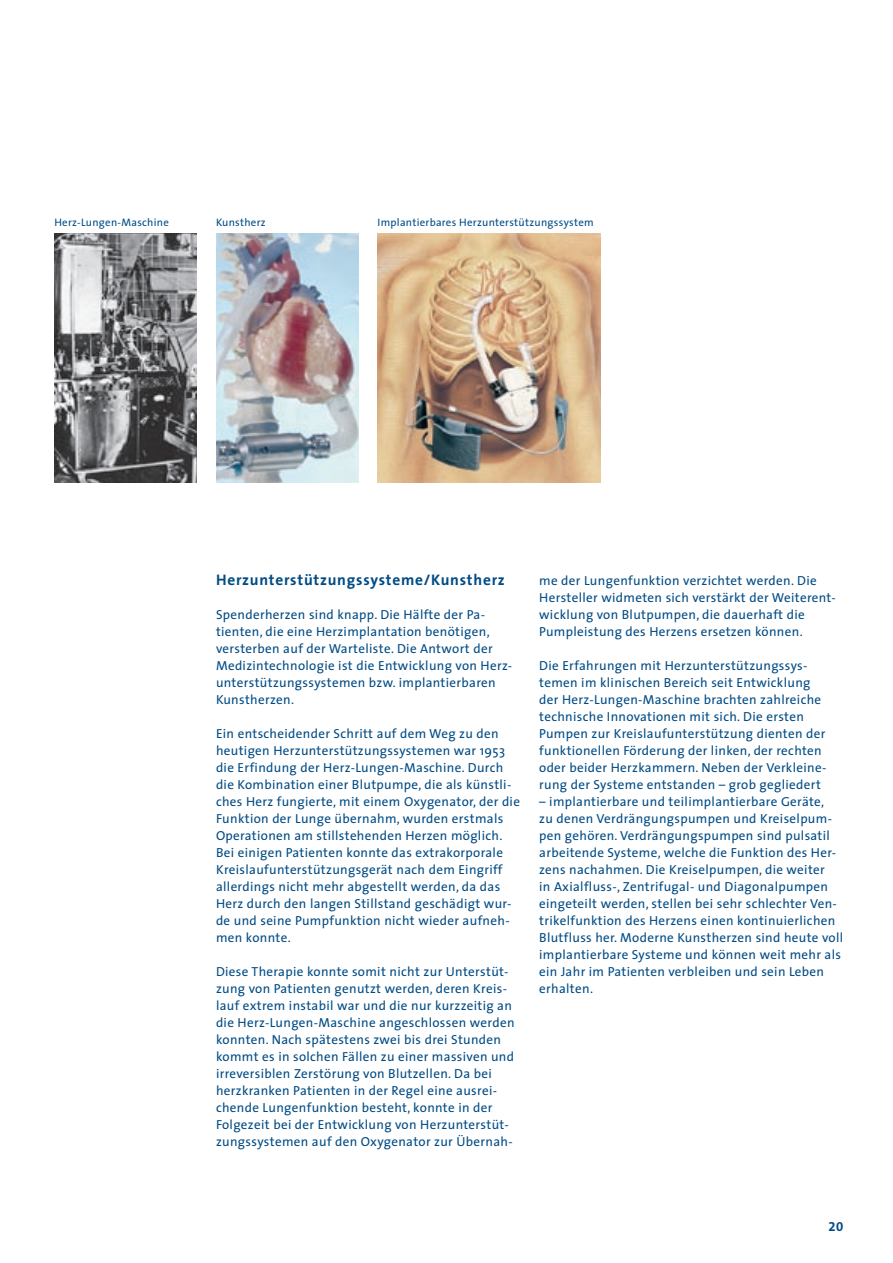
<style>
.page{position:relative;width:893px;height:1263px;background:#fff}
.page>*{position:absolute;margin:0;border:0;box-sizing:border-box;transform-origin:0 0}
.t1{font:700 15.3px "The Sans";letter-spacing:.05em;color:#004b84}
.t2{font:13.2px/17px "The Sans";letter-spacing:.025em;color:#004b84}
.t3{font:13.2px "The Sans Bold Expert";color:#004b84}
.t4{font:10.8px "The Sans";letter-spacing:.025em;color:#004b84}
</style>
<div class="page">
<img style="left:54px;top:234px;width:143px;height:249px">
<img style="left:378px;top:234px;width:223px;height:249px">
<img style="left:216px;top:234px;width:142px;height:249px">
<p class="t4" style="left:54px;top:214px;width:116px">Herz-Lungen-Maschine</p>
<p class="t4" style="left:216px;top:214px;width:51px">Kunstherz</p>
<p class="t4" style="left:378px;top:214px;width:218px">Implantierbares Herzunterstützungssystem</p>
<p class="t1" style="left:216px;top:567px;width:290px">Herzunterstützungssysteme/Kunstherz</p>
<p class="t2" style="left:216px;top:605px;width:298px">Spenderherzen sind knapp. Die Hälfte der Pa&shy;tienten, die eine Herzimplantation benötigen, versterben auf der Warteliste. Die Antwort der Medizintechnologie ist die Entwicklung von Herz&shy;unterstützungssystemen bzw. implantierbaren Kunstherzen.</p>
<p class="t2" style="left:216px;top:724px;width:306px">Ein entscheidender Schritt auf dem Weg zu den heutigen Herzunterstützungssystemen war 1953 die Erfindung der Herz-Lungen-Maschine. Durch die Kombination einer Blutpumpe, die als künstli&shy;ches Herz fungierte, mit einem Oxygenator, der die Funktion der Lunge übernahm, wurden erstmals Operationen am stillstehenden Herzen möglich.<br>Bei einigen Patienten konnte das extrakorporale Kreislaufunterstützungsgerät nach dem Eingriff allerdings nicht mehr abgestellt werden, da das Herz durch den langen Stillstand geschädigt wur&shy;de und seine Pumpfunktion nicht wieder aufneh&shy;men konnte.</p>
<p class="t2" style="left:216px;top:963px;width:300px">Diese Therapie konnte somit nicht zur Unterstüt&shy;zung von Patienten genutzt werden, deren Kreis&shy;lauf extrem instabil war und die nur kurzzeitig an die Herz-Lungen-Maschine angeschlossen werden konnten. Nach spätestens zwei bis drei Stunden kommt es in solchen Fällen zu einer massiven und irreversiblen Zerstörung von Blutzellen. Da bei herzkranken Patienten in der Regel eine ausrei&shy;chende Lungenfunktion besteht, konnte in der Folgezeit bei der Entwicklung von Herzunterstüt&shy;zungssystemen auf den Oxygenator zur Übernah-</p>
<p class="t2" style="left:539px;top:571px;width:298px">me der Lungenfunktion verzichtet werden. Die Hersteller widmeten sich verstärkt der Weiterent&shy;wicklung von Blutpumpen, die dauerhaft die Pumpleistung des Herzens ersetzen können.</p>
<p class="t2" style="left:539px;top:656px;width:289px">Die Erfahrungen mit Herzunterstützungssys&shy;temen im klinischen Bereich seit Entwicklung der Herz-Lungen-Maschine brachten zahlreiche technische Innovationen mit sich. Die ersten Pumpen zur Kreislaufunterstützung dienten der funktionellen Förderung der linken, der rechten oder beider Herzkammern. Neben der Verkleine&shy;rung der Systeme entstanden – grob gegliedert</p>
<p class="t2" style="left:539px;top:792px;width:305px">– implantierbare und teilimplantierbare Geräte,<br>zu denen Verdrängungspumpen und Kreiselpum&shy;pen gehören. Verdrängungspumpen sind pulsatil arbeitende Systeme, welche die Funktion des Her&shy;zens nachahmen. Die Kreiselpumpen, die weiter<br>in Axialfluss-, Zentrifugal- und Diagonalpumpen eingeteilt werden, stellen bei sehr schlechter Ven&shy;trikelfunktion des Herzens einen kontinuierlichen Blutfluss her. Moderne Kunstherzen sind heute voll implantierbare Systeme und können weit mehr als ein Jahr im Patienten verbleiben und sein Leben erhalten.</p>
<p class="t3" style="left:828px;top:1215px;width:16px">20</p>
</div>
